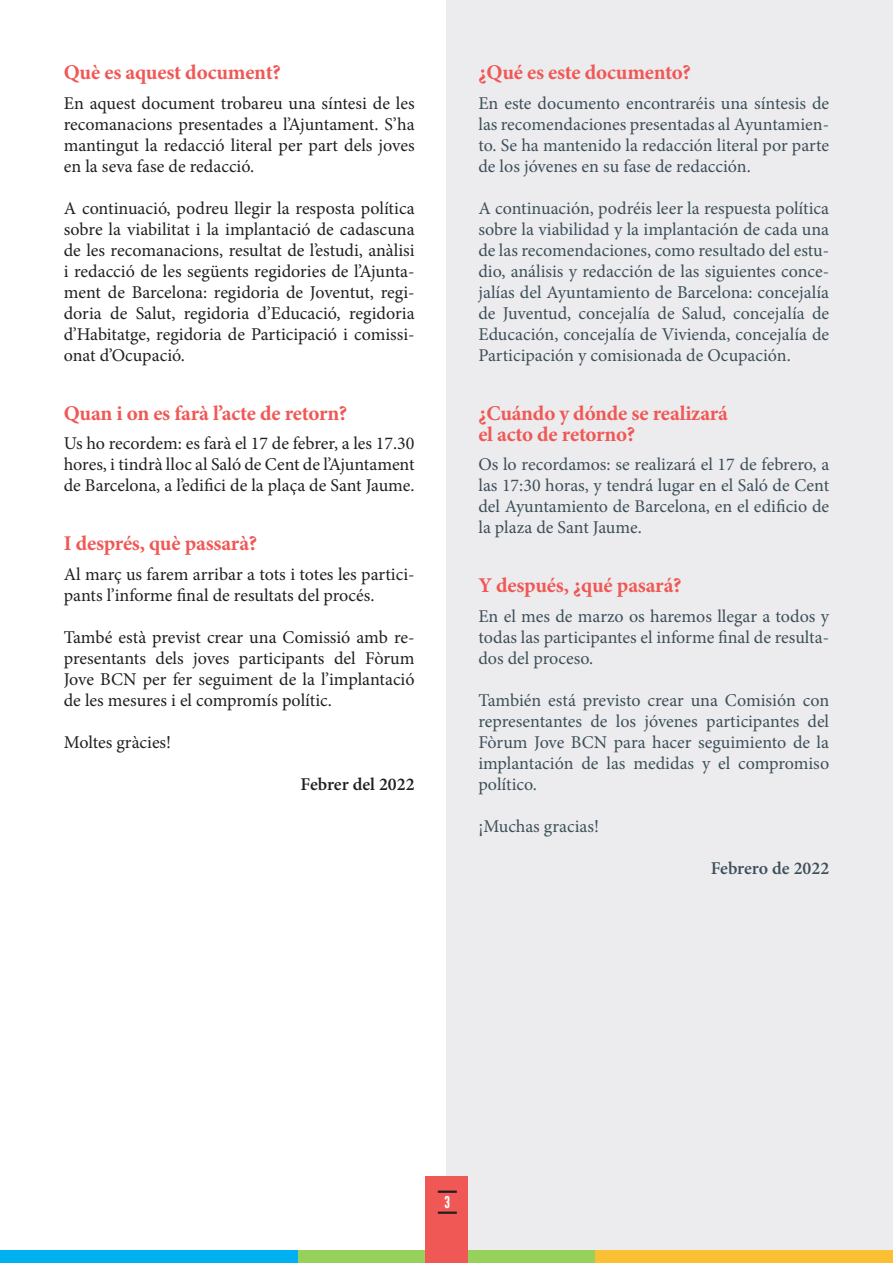
<style>
.page{position:relative;width:893px;height:1263px;background:#fff}
.page>*{position:absolute;margin:0;border:0;box-sizing:border-box;transform-origin:0 0}
.Subtitol_Text{font:700 21px/21px "Minion Pro";letter-spacing:-.01em;color:#f05855}
.Text_Base__Castellà{font:18px/21px "Minion Pro";color:#3d4f59;text-align:justify}
.Text_Base__Català{font:18px/21px "Minion Pro";color:#231f20;text-align:justify}
.Text_Base__Català-2{font:600 18px "Minion Pro";letter-spacing:-.005em;color:#231f20}
.Text_Base__Castellà-2{font:600 18px "Minion Pro";letter-spacing:-.005em;color:#3d4f59}
.t1{font:15px "My Font";color:#fff}
</style>
<div class="page">
<div style="left:446px;top:0;width:447px;height:1263px;background:#ececee"></div>
<div style="left:298px;top:1250px;width:297px;height:13px;background:#96d15c"></div>
<div style="left:0;top:1250px;width:298px;height:13px;background:#00b0f0"></div>
<div style="left:595px;top:1250px;width:298px;height:13px;background:#fabf33"></div>
<div style="left:425px;top:1176px;width:43px;height:87px;background:#f05855"></div>
<hr style="left:438px;top:1211px;width:19px;height:3px;background:#231f20">
<hr style="left:438px;top:1190px;width:19px;height:3px;background:#231f20">
<p class="Subtitol_Text" style="left:64px;top:62px;width:219px">Què es aquest document?</p>
<p class="Text_Base__Català" style="left:64px;top:92px;width:352px">En aquest document trobareu una síntesi de les recomanacions presentades a l’Ajuntament. S’ha mantingut la redacció literal per part dels joves en la seva fase de redacció.</p>
<p class="Text_Base__Català" style="left:64px;top:197px;width:352px">A continuació, podreu llegir la resposta política sobre la viabilitat i la implantació de cadascuna de les recomanacions, resultat de l’estudi, anàlisi i redacció de les següents regidories de l’Ajunta&shy;ment de Barcelona: regidoria de Joventut, regi&shy;doria de Salut, regidoria d’Educació, regidoria d’Habitatge, regidoria de Participació i comissi&shy;onat d’Ocupació.</p>
<p class="Subtitol_Text" style="left:64px;top:402px;width:285px">Quan i on es farà l’acte de retorn?</p>
<p class="Text_Base__Català" style="left:64px;top:433px;width:352px">Us ho recordem: es farà el 17 de febrer, a les 17.30 hores, i tindrà lloc al Saló de Cent de l’Ajuntament de Barcelona, a l’edifici de la plaça de Sant Jaume.</p>
<p class="Subtitol_Text" style="left:64px;top:533px;width:195px">I després, què passarà?</p>
<p class="Text_Base__Català" style="left:64px;top:563px;width:352px">Al març us farem arribar a tots i totes les partici&shy;pants l’informe final de resultats del procés.</p>
<p class="Text_Base__Català" style="left:64px;top:626px;width:352px">També està previst crear una Comissió amb re&shy;presentants dels joves participants del Fòrum Jove BCN per fer seguiment de la l’implantació de les mesures i el compromís polític.</p>
<p class="Text_Base__Català" style="left:64px;top:731px;width:109px">Moltes gràcies!</p>
<p class="Text_Base__Català-2" style="left:301px;top:771px;width:115px">Febrer del 2022</p>
<p class="Subtitol_Text" style="left:478px;top:62px;width:214px">¿Qué es este documento?</p>
<p class="Text_Base__Castellà" style="left:478px;top:92px;width:352px">En este documento encontraréis una síntesis de las recomendaciones presentadas al Ayuntamien&shy;to. Se ha mantenido la redacción literal por parte de los jóvenes en su fase de redacción.</p>
<p class="Text_Base__Castellà" style="left:478px;top:197px;width:352px">A continuación, podréis leer la respuesta política sobre la viabilidad y la implantación de cada una de las recomendaciones, como resultado del estu&shy;dio, análisis y redacción de las siguientes conce&shy;jalías del Ayuntamiento de Barcelona: concejalía de Juventud, concejalía de Salud, concejalía de Educación, concejalía de Vivienda, concejalía de Participación y comisionada de Ocupación.</p>
<p class="Subtitol_Text" style="left:478px;top:402px;width:251px">¿Cuándo y dónde se realizará el acto de retorno?</p>
<p class="Text_Base__Castellà" style="left:478px;top:454px;width:352px">Os lo recordamos: se realizará el 17 de febrero, a las 17:30 horas, y tendrá lugar en el Saló de Cent del Ayuntamiento de Barcelona, en el edificio de la plaza de Sant Jaume.</p>
<p class="Subtitol_Text" style="left:478px;top:575px;width:205px">Y después, ¿qué pasará?</p>
<p class="Text_Base__Castellà" style="left:478px;top:605px;width:352px">En el mes de marzo os haremos llegar a todos y todas las participantes el informe final de resulta&shy;dos del proceso.</p>
<p class="Text_Base__Castellà" style="left:478px;top:689px;width:352px">También está previsto crear una Comisión con representantes de los jóvenes participantes del Fòrum Jove BCN para hacer seguimiento de la implantación de las medidas y el compromiso político.</p>
<p class="Text_Base__Castellà" style="left:478px;top:815px;width:122px">¡Muchas gracias!</p>
<p class="Text_Base__Castellà-2" style="left:711px;top:855px;width:120px">Febrero de 2022</p>
<p class="t1" style="left:445px;top:1193px;width:7px">3</p>
</div>
